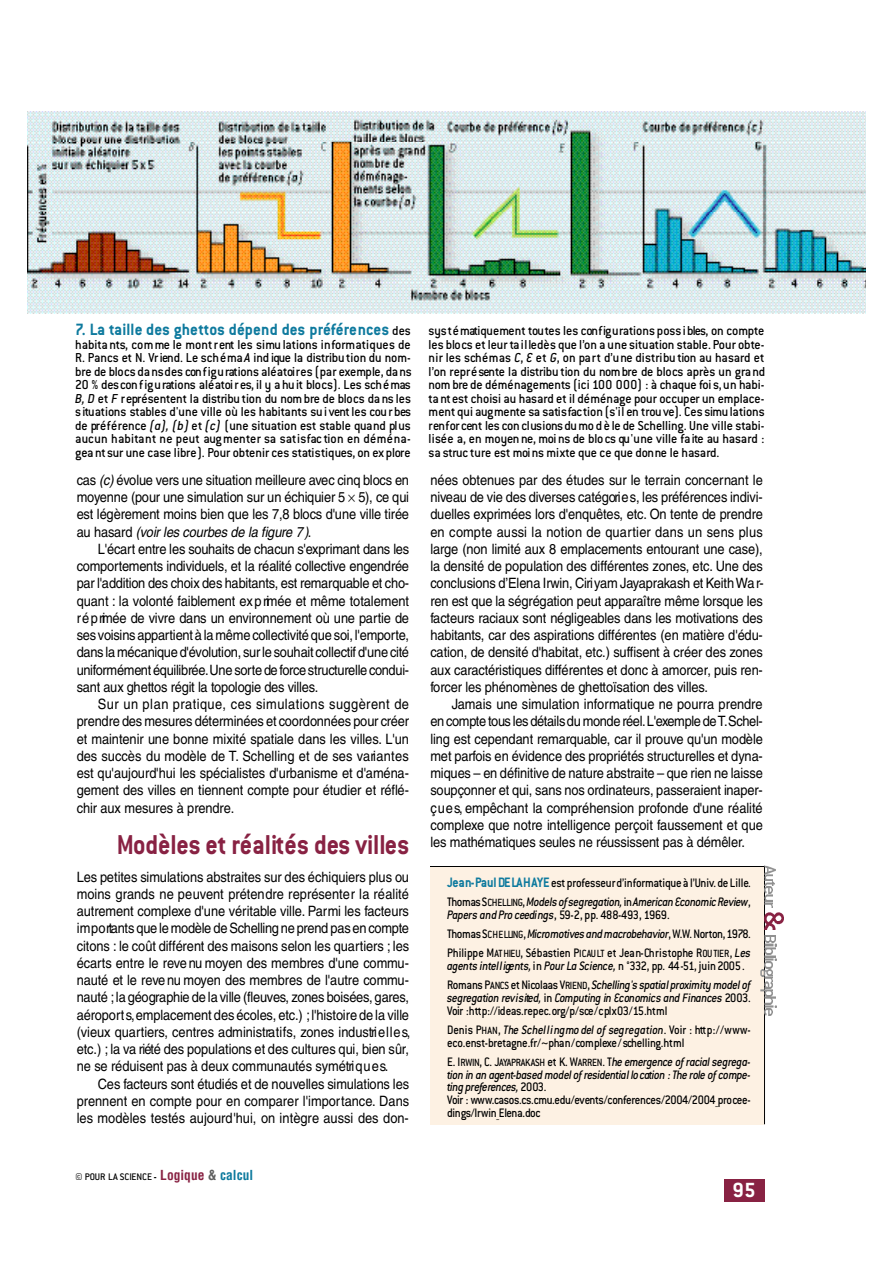
<style>
.page{position:relative;width:893px;height:1263px;background:#fff}
.page>*{position:absolute;margin:0;border:0;box-sizing:border-box;transform-origin:0 0}
.t1{font:700 30px "Conduit ITC";color:#882243;scale:.9 1}
.t2{font:700 22.5px "Conduit ITC";color:#fff}
.t3{font:700 18px "Conduit ITC";color:#0e7a9e;scale:.95 1}
.t4{font:14.25px/17.2px "Helvetica";color:#000;text-align:justify;scale:.9 1}
.t5{font:500 14.25px/13.5px "Conduit ITC";letter-spacing:-.015em;color:#000;text-align:justify;scale:.95 1}
.t6{font:500 13.5px/19px "Conduit ITC";letter-spacing:-.02em;color:#000;scale:.9 1}
.t7{font:italic 500 13.5px/12.8px "Conduit ITC";letter-spacing:-.035em;color:#000;scale:.9 1}
.t8{font:500 10.5px "Conduit ITC";color:#000}
.s1{font-weight:500;font-size:14.25px;color:#000}
.s2{font-style:italic}
.s3{font-weight:700}
.s4{font-family:"Helvetica";font-weight:700;font-stretch:condensed;font-size:13.5px;color:#882243}
.s5{font-family:"Helvetica";font-weight:700;font-stretch:condensed;font-size:13.5px;color:#5e5e5e}
.s6{font-family:"Helvetica";font-weight:700;font-stretch:condensed;font-size:13.5px;color:#0e7a9e}
.s7{font-weight:700;font-size:15px;color:#0e7a9e}
.s8{font-size:11.4px}
.s9{font-style:normal}
.s10{font-style:normal;font-size:11.4px}
.s11{font-family:"Helvetica";font-weight:400;font-size:14.25px}
</style>
<div class="page">
<div style="left:724px;top:1179px;width:40px;height:22px;background:#882243"></div>
<div style="left:430px;top:866px;width:334px;height:258px;background:#fdf1e3"></div>
<hr style="left:764px;top:866px;width:1px;height:258px;background:#000">
<img style="left:764px;top:866px;width:11px;height:35px">
<img style="left:764px;top:903px;width:9px;height:4px">
<img style="left:764px;top:913px;width:19px;height:17px">
<img style="left:764px;top:936px;width:11px;height:7px">
<svg style="left:764px;top:944px;width:12px;height:2px"></svg>
<img style="left:764px;top:947px;width:11px;height:7px">
<svg style="left:764px;top:955px;width:11px;height:2px"></svg>
<img style="left:764px;top:958px;width:12px;height:3px">
<img style="left:760px;top:962px;width:13px;height:34px">
<img style="left:764px;top:997px;width:12px;height:11px">
<img style="left:764px;top:1008px;width:9px;height:7px">
<hr style="left:430px;top:866px;width:334px;height:1px;background:#000">
<img style="left:27px;top:111px;width:838px;height:31px">
<img style="left:27px;top:142px;width:838px;height:172px">
<p class="t3" style="left:75px;top:324px;width:355px">7. La taille des ghettos dépend des préférences <span class="s1">des</span></p>
<p class="t5" style="left:75px;top:339px;width:355px">habita nts, com me le mont r ent les simu lations informatiques de R. Pa n cs et N. Vr iend. Le sch é ma <span class="s2">A</span> ind ique la distribu tion du nom&shy;bre de blo cs da ns des con f ig u rations aléatoi r es (par exemple, da ns 20 % des con f ig u rations aléatoi r es, il y a hu it blo cs). Les sch é mas <span class="s2">B, D</span> e t <span class="s2">F</span> r epr é sentent la distribu tion du nom bre de blo cs da ns les s ituations stables d'une ville où les habita nts su i vent les cou r bes de pr é f é r en ce <span class="s2">( a ) , ( b )</span> et <span class="s2">(c)</span> ( u ne situation est stable qua nd pl us aucun habita nt ne peut aug menter sa sati s fac tion en déména&shy;gea nt sur une case libre). Pour obtenir ces stati s tiques, on ex plor e</p>
<p class="t4" style="left:77px;top:473px;width:371px">cas <span class="s2">(c )</span> é volue vers une situation meilleure avec cinq blocs en m oyenne (pour une simulation sur un échiquier 5 5), ce qui est légèrement moins bien que les 7,8 blocs d'une ville tirée au hasard <span class="s2">(voir les courbes de la figure 7 )</span>.</p>
<p class="t4" style="left:77px;top:542px;width:371px;text-indent:21px">L 'é c a rt entre les souhaits de chacun s'ex p rimant dans les c o m p o rtements individuels, et la réalité collective engendrée par l'addition des choix des habitants, est remarquable et cho&shy;q u a n t : la volonté fa iblement ex p rimée et même totalement r é p rimée de vivre dans un environnement où une partie de ses voisins appartient à la même collectivité que soi, l'emporte, dans la mécanique d'évolution, sur le souhait collectif d'une cité u n ifo rmément équilibrée.Une sorte de forcestructurelle condui&shy;sant aux ghettos régit la topologie des villes.</p>
<p class="t4" style="left:77px;top:697px;width:371px;text-indent:21px">Sur un plan pra tiq u e, ces simulations suggèrent de prendre des mesures déterminées et coordonnées pour créer et maintenir une bonne mixité spatiale dans les villes. L 'u n des succès du modèle de T. Schelling et de ses va ria n te s est qu'aujourd'hui les spécialistes d'urbanisme et d'aména&shy;gement des villes en tiennent compte pour étudier et réflé&shy;chir aux mesures à prendre.</p>
<h1 class="t1" style="left:117px;top:835px;width:327px">Mo d è les et réalités des villes</h1>
<p class="t4" style="left:77px;top:869px;width:372px">Les petites simulations abstraites sur des échiquiers plus ou moins grands ne peuvent prétendre représenter la réalité autrement complexe d'une vérita ble ville. Pa rmi les fa c te u rs im p o rtants que le modèle de Schelling ne prend pas en compte c ito n s : le coût différent des maisons selon les quartie rs ; le s é c a rts entre le reve nu moyen des membres d'une commu&shy;nauté et le reve nu moyen des membres de l'autre commu&shy;n a u té ;la géographie de la ville (fleuve s, zones boisées, gares, a é ro p o rt s,emplacement des écoles, etc.) ;l'histoire de la ville (vieux quartie rs, centres administra tifs, zones industri e l l e s, e tc .) ; la va riété des populations et des cultures qui, bien sûr, ne se réduisent pas à deux communautés symétri q u e s.</p>
<p class="t4" style="left:77px;top:1076px;width:371px;text-indent:21px">Ces facteurs sont étudiés et de nouvelles simulations les prennent en compte pour en comparer l'importa n c e. D a n s les modèles testés aujourd'hui, on intègre aussi des don-</p>
<p class="t8" style="left:75px;top:1173px;width:179px">© POUR LA SCIENCE <span class="s3">-</span> <span class="s4">Logique</span> <span class="s5">&amp;</span> <span class="s6">calcul</span></p>
<p class="t5" style="left:428px;top:326px;width:356px">sys t é matiquement tou tes les con f ig u rations poss i bles, on compte les blo cs et leur ta i l le dès que l’on a une situation stable. Pour obte&shy;nir les sch é mas <span class="s2">C</span>, <span class="s2">E</span> et <span class="s2">G</span>, on pa rt d’u ne distribu tion au hasa rd et l’on repr é sente la distribu tion du nom bre de blo cs après un gra nd nom bre de déménagements (ici 100 000 ) : à chaque foi s, un habi&shy;ta nt est choisi au hasa rd et il déménage pour occuper un emplace&shy;ment qui aug mente sa sati s fac tion (s'il en trou ve). Ces simu lations r en f or cent les con cl us ions du mo d è le de Schelling. Une ville stabi&shy;lisée a, en moyen ne, moi ns de blo cs qu 'u ne ville fa ite au hasa rd : sa struc ture est moi ns mixte que ce que don ne le hasa rd.</p>
<p class="t4" style="left:430px;top:473px;width:372px">nées obtenues par des études sur le terrain concernant le n iveau de vie des diverses catégori e s, les préférences indivi&shy;duelles ex p rimées lors d'enquêtes, etc. On tente de prendre en compte aussi la notion de quartier dans un sens plus large (non limité aux 8 emplacements entourant une case), la densité de population des différentes zo n e s, etc. Une des conclusions d’Elena Irwin, Ciri ya m Jaya p rakash et Ke ithWa r&shy;ren est que la ségrégation peut apparaître même lorsque les facteurs raciaux sont négligeables dans les motivations des h a b ita n ts, car des aspirations différentes (en matière d'édu&shy;cation, de densité d'habitat, etc.) suffisent à créer des zo n e s aux cara c té ristiques différentes et donc à amorcer, puis ren&shy;forcer les phénomènes de ghettoïsation des villes.</p>
<p class="t4" style="left:430px;top:697px;width:371px;text-indent:21px">Jamais une simulation info rmatique ne pourra prendre en compte tous les détailsdu monde réel.L 'exemple deT.S c h e l&shy;ling est cependant remarquable, car il prouve qu'un modèle met parfois en évidence des propriétés structurelles et dyna&shy;miques – en définitive de nature abstra ite – que rien ne laisse soupçonner et qui, sans nos ordinateurs, passeraient inaper&shy;ç u e s, empêchant la compréhension profonde d'une réalité c o m p lexe que notre intelligence perçoit faussement et que les mathématiques seules ne réussissent pas à démêler.</p>
<p class="t6" style="left:447px;top:875px;width:339px"><span class="s7">J ea n- Paul DE LA H AY E</span>est prof esseur d’informatiqueà l’Un iv. deLille.<br>Thomas S<span class="s8">C H E LLING</span>,<span class="s2">Mo delsofseg regation,</span>in<span class="s2">A mer ican Econom ic Rev iew</span>,</p>
<p class="t6" style="left:447px;top:907px;width:339px"><span class="s2">Papers and Pro ceedi ngs</span>, 59-2, pp. 488- 493, 1969 .<br>ThomasS<span class="s8">C H E LLING</span>, <span class="s2">Micromo tives and macrobehav ior</span>, W.W. Norton, 1978.<br>P h ilippe M<span class="s8">AT HIEU</span>, Sébas tien P<span class="s8">ICAU LT</span> et Jea n- Ch r i s tophe R<span class="s8">OU TIE R</span>, <span class="s2">Les</span></p>
<p class="t7" style="left:447px;top:958px;width:339px;line-height:19px">agents intel l igents, <span class="s9">i n</span> Pour La Science, <span class="s9">n °332, pp. 44 -51, juin 2005 .<br>Roma ns P</span><span class="s10">A NC S</span> <span class="s9">et Nicolaas V</span><span class="s10">RIE N D</span><span class="s9">,</span> S chelling's spatial prox im ity mo del of</p>
<p class="t6" style="left:447px;top:993px;width:339px;line-height:12.9px"><span class="s2">seg regation rev i s ited,</span> in <span class="s2">Compu ting in Econom ics and Fina nces</span> 2003 .<br>Voir :htt p :/ / ideas.r epec. org / p / sce / c pl x 03 / 15 .ht m l</p>
<p class="t6" style="left:447px;top:1025px;width:339px;line-height:12.6px">Den is P<span class="s8">H A N</span>, <span class="s2">The Schel l i ng mo del of seg regation</span>. Voir : htt p : / / w w w&shy;eco.ens t- br e tag ne.fr /<span class="s11">~</span>pha n / complexe / schelling.ht m l</p>
<p class="t7" style="left:447px;top:1057px;width:339px"><span class="s9">E. I</span><span class="s10">R W IN</span><span class="s9">, C. J</span><span class="s10">AYA PR A KAS H</span> <span class="s9">et K. W</span><span class="s10">A R R E N</span><span class="s9">. T</span>he emer gence of racial seg rega&shy;tion in an agent-based mo del of res idential lo cation : The role of compe&shy;ting preferences, <span class="s9">2003 .<br>Voir : www.casos.cs.cmu.edu / events / con f er en ces / 2004 / 2004 _pro cee&shy;d ings / Irw in _E lena.do c</span></p>
<h2 class="t2" style="left:732px;top:1183px;width:24px">95</h2>
</div>
